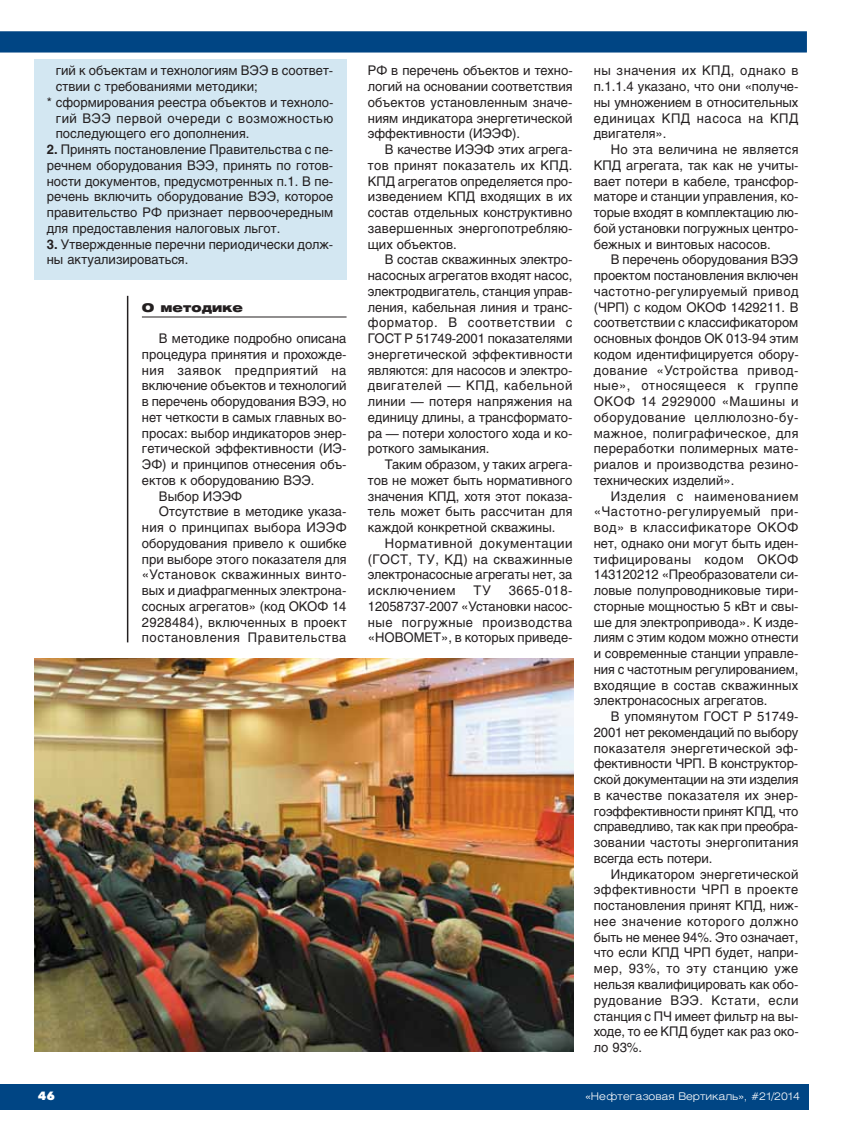
<style>
.page{position:relative;width:851px;height:1127px;background:#fff}
.page>*{position:absolute;margin:0;border:0;box-sizing:border-box;transform-origin:0 0}
.t1{font:13.2px/15.8px "Helios";color:#231f20;text-align:justify}
.t2{font:13.2px "Helios";letter-spacing:.02em;color:#231f20}
.t3{font:13.2px "Helios";letter-spacing:.04em;color:#231f20}
.t4{font:13.2px "Helios";letter-spacing:.035em;color:#231f20}
.t5{font:13.2px "Helios";letter-spacing:.03em;color:#231f20}
.t6{font:900 12px "Helios Ext";letter-spacing:.005em;color:#231f20}
.t7{font:12px "Futura Futuris XC";color:#fff}
.t8{font:300 10.5px "Helios Ext";color:#fff}
.s1{font-weight:700}
</style>
<div class="page">
<div style="left:0;top:1084px;width:808px;height:26px;background:#004584"></div>
<hr style="left:142px;top:317px;width:204px;height:1px;background:#231f20">
<svg style="left:0;top:31px;width:807px;height:22px;background:#084b88"></svg>
<hr style="left:127px;top:296px;width:1px;height:346px;background:#231f20">
<img style="left:34px;top:658px;width:539px;height:394px">
<div style="left:34px;top:60px;width:312px;height:220px;background:#d3e7f2"></div>
<p class="t1" style="left:56px;top:64px;width:279px">гий к объектам и технологиям ВЭЭ в соответ-</p>
<p class="t1" style="left:56px;top:80px;width:203px">ствии с требованиями методики;</p>
<p class="t1" style="left:47px;top:96px;width:288px">* сформирования реестра объектов и техноло-</p>
<p class="t4" style="left:56px;top:113px;width:279px">гий ВЭЭ первой очереди с возможностью</p>
<p class="t1" style="left:56px;top:127px;width:195px">последующего его дополнения.</p>
<p class="t1" style="left:47px;top:143px;width:288px"><span class="s1">2.</span> Принять постановление Правительства с пе&shy;речнем оборудования ВЭЭ, принять по готов&shy;ности документов, предусмотренных п.1. В пе&shy;речень включить оборудование ВЭЭ, которое правительство РФ признает первоочередным для предоставления налоговых льгот.</p>
<p class="t1" style="left:47px;top:237px;width:288px"><span class="s1">3.</span> Утвержденные перечни периодически долж&shy;ны актуализироваться.</p>
<p class="t6" style="left:142px;top:303px;width:103px">О методике</p>
<p class="t1" style="left:159px;top:332px;width:189px">В методике подробно описана</p>
<p class="t1" style="left:142px;top:348px;width:206px">процедура принятия и прохожде-</p>
<p class="t3" style="left:142px;top:365px;width:206px">ния заявок предприятий на</p>
<p class="t1" style="left:142px;top:379px;width:206px">включение объектов и технологий</p>
<p class="t1" style="left:142px;top:395px;width:206px">в перечень оборудования ВЭЭ, но</p>
<p class="t1" style="left:142px;top:411px;width:206px">нет четкости в самых главных во-</p>
<p class="t1" style="left:142px;top:426px;width:206px">просах: выбор индикаторов энер-</p>
<p class="t1" style="left:142px;top:442px;width:206px">гетической эффективности (ИЭ-</p>
<p class="t1" style="left:142px;top:458px;width:206px">ЭФ) и принципов отнесения объ-</p>
<p class="t1" style="left:142px;top:474px;width:174px">ектов к оборудованию ВЭЭ.</p>
<p class="t1" style="left:159px;top:489px;width:85px">Выбор ИЭЭФ</p>
<p class="t1" style="left:159px;top:505px;width:189px">Отсутствие в методике указа-</p>
<p class="t2" style="left:142px;top:522px;width:206px">ния о принципах выбора ИЭЭФ</p>
<p class="t1" style="left:142px;top:537px;width:206px">оборудования привело к ошибке</p>
<p class="t1" style="left:142px;top:552px;width:206px">при выборе этого показателя для</p>
<p class="t5" style="left:142px;top:570px;width:206px">«Установок скважинных винто-</p>
<p class="t1" style="left:142px;top:584px;width:206px">вых и диафрагменных электрона-</p>
<p class="t1" style="left:142px;top:600px;width:206px">сосных агрегатов» (код ОКОФ 14</p>
<p class="t2" style="left:142px;top:617px;width:206px">2928484), включенных в проект</p>
<p class="t3" style="left:142px;top:633px;width:206px">постановления Правительства</p>
<p class="t7" style="left:38px;top:1091px;width:18px">46</p>
<p class="t1" style="left:368px;top:64px;width:206px">РФ в перечень объектов и техно&shy;логий на основании соответствия объектов установленным значе&shy;ниям индикатора энергетической эффективности (ИЭЭФ).</p>
<p class="t1" style="left:368px;top:143px;width:206px;text-indent:17px">В качестве ИЭЭФ этих агрега&shy;тов принят показатель их КПД.<br>КПД агрегатов определяется про&shy;изведением КПД входящих в их состав отдельных конструктивно завершенных энергопотребляю&shy;щих объектов.</p>
<p class="t1" style="left:368px;top:253px;width:206px;text-indent:17px">В состав скважинных электро&shy;насосных агрегатов входят насос, электродвигатель, станция управ&shy;ления, кабельная линия и транс&shy;форматор. В соответствии с ГОСТ Р 51749-2001 показателями энергетической эффективности являются: для насосов и электро&shy;двигателей — КПД, кабельной линии — потеря напряжения на единицу длины, а трансформато&shy;ра — потери холостого хода и ко&shy;роткого замыкания.</p>
<p class="t1" style="left:368px;top:458px;width:206px;text-indent:17px">Таким образом, у таких агрега&shy;тов не может быть нормативного значения КПД, хотя этот показа&shy;тель может быть рассчитан для каждой конкретной скважины.</p>
<p class="t1" style="left:368px;top:537px;width:206px;text-indent:17px">Нормативной документации (ГОСТ, ТУ, КД) на скважинные электронасосные агрегаты нет, за исключением</p>
<p class="t1" style="left:473px;top:584px;width:19px">ТУ</p>
<p class="t1" style="left:368px;top:584px;width:206px;text-indent:141px">3665-018- 12058737-2007 «Установки насос&shy;ные погружные производства «НОВОМЕТ», в которых приведе-</p>
<p class="t1" style="left:593px;top:64px;width:206px">ны значения их КПД, однако в п.1.1.4 указано, что они «получе&shy;ны умножением в относительных единицах КПД насоса на КПД двигателя».</p>
<p class="t1" style="left:593px;top:143px;width:206px;text-indent:17px">Но эта величина не является КПД агрегата, так как не учиты&shy;вает потери в кабеле, трансфор&shy;маторе и станции управления, ко&shy;торые входят в комплектацию лю&shy;бой установки погружных центро&shy;бежных и винтовых насосов.</p>
<p class="t1" style="left:593px;top:253px;width:206px;text-indent:17px">В перечень оборудования ВЭЭ проектом постановления включен частотно-регулируемый привод (ЧРП) с кодом ОКОФ 1429211. В соответствии с классификатором основных фондов ОК 013-94 этим кодом идентифицируется обору&shy;дование «Устройства привод&shy;ные», относящееся к группе ОКОФ 14 2929000 «Машины и оборудование целлюлозно-бу&shy;мажное, полиграфическое, для переработки полимерных мате&shy;риалов и производства резино&shy;технических изделий».</p>
<p class="t1" style="left:593px;top:489px;width:206px;text-indent:17px">Изделия с наименованием «Частотно-регулируемый при&shy;вод» в классификаторе ОКОФ нет, однако они могут быть иден&shy;тифицированы кодом ОКОФ 143120212 «Преобразователи си&shy;ловые полупроводниковые тири&shy;сторные мощностью 5 кВт и свы&shy;ше для электропривода». К изде&shy;лиям с этим кодом можно отнести и современные станции управле&shy;ния с частотным регулированием, входящие в состав скважинных электронасосных агрегатов.</p>
<p class="t1" style="left:593px;top:710px;width:206px;text-indent:17px">В упомянутом ГОСТ Р 51749- 2001 нет рекомендаций по выбору показателя энергетической эф&shy;фективности ЧРП. В конструктор&shy;ской документации на эти изделия в качестве показателя их энер&shy;гоэффективности принят КПД, что справедливо, так как при преобра&shy;зовании частоты энергопитания всегда есть потери.</p>
<p class="t1" style="left:593px;top:867px;width:206px;text-indent:17px">Индикатором энергетической эффективности ЧРП в проекте постановления принят КПД, ниж&shy;нее значение которого должно быть не менее 94%. Это означает, что если КПД ЧРП будет, напри&shy;мер, 93%, то эту станцию уже нельзя квалифицировать как обо&shy;рудование ВЭЭ. Кстати, если станция с ПЧ имеет фильтр на вы&shy;ходе, то ее КПД будет как раз око&shy;ло 93%.</p>
<p class="t8" style="left:585px;top:1092px;width:216px">«Нефтегазовая Вертикаль», #21/2014</p>
</div>
